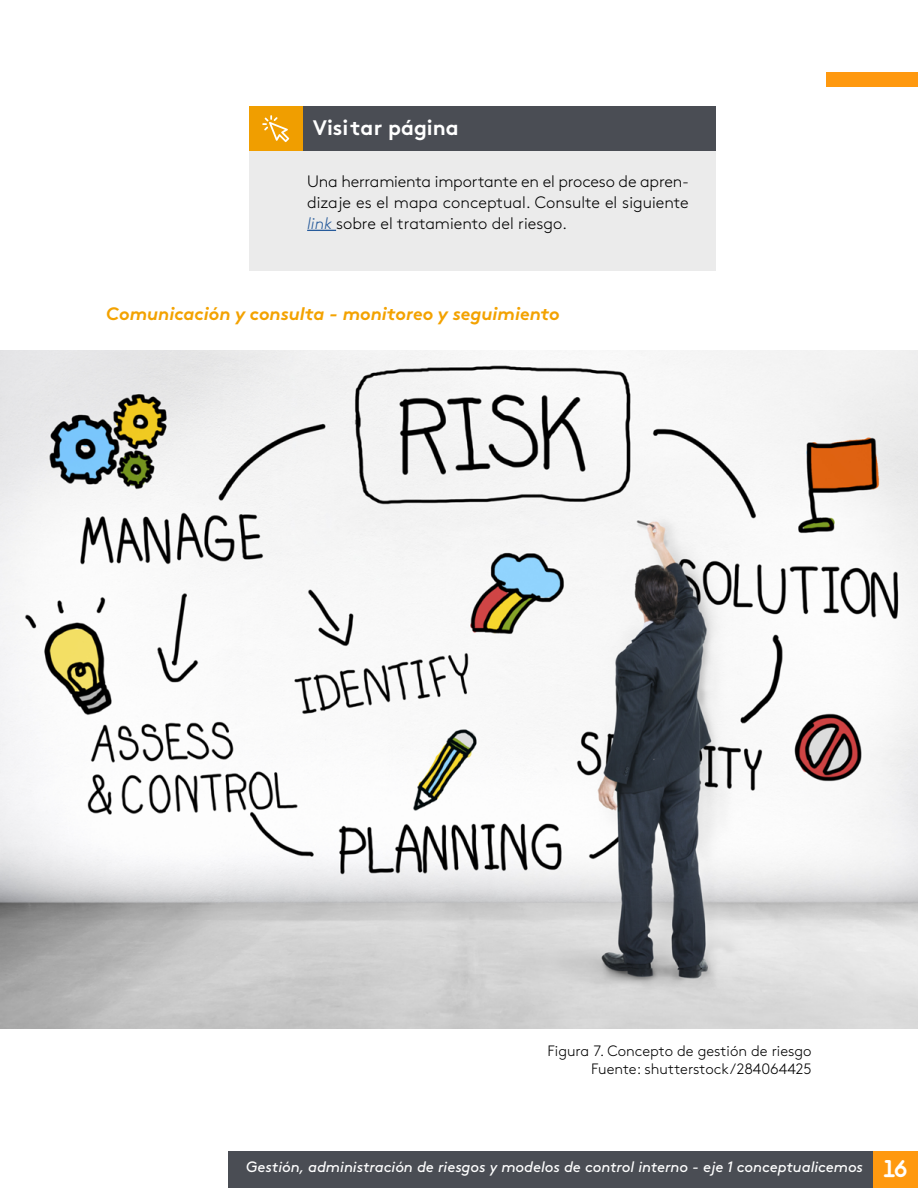
<style>
.page{position:relative;width:918px;height:1188px;background:#fff}
.page>*{position:absolute;margin:0;border:0;box-sizing:border-box;transform-origin:0 0}
.t1{font:700 21px "Brown Std";color:#fff}
.t2{font:18px "Brown Std Bold Italic Alt";color:#f3a201}
.t3{font:300 16.5px/21px "Brown Std";color:#000;text-align:justify}
.t4{font:italic 15px "Brown Std";letter-spacing:-.005em;color:#fff}
.t5{font:300 15px/18px "Brown Std";color:#000;text-align:right}
.s1{font-style:italic;color:#275b9b}
.s2{font-family:"Areandina Voz";font-style:normal;font-size:24px}
</style>
<div class="page">
<div style="left:229px;top:1151px;width:644px;height:37px;background:#4a4d54"></div>
<div style="left:826px;top:72px;width:92px;height:15px;background:#ff990f"></div>
<div style="left:873px;top:1151px;width:45px;height:37px;background:#ff990f"></div>
<div style="left:249px;top:151px;width:467px;height:119px;background:#ebebeb"></div>
<div style="left:302px;top:106px;width:414px;height:45px;background:#4a4d54"></div>
<div style="left:249px;top:106px;width:53px;height:45px;background:#f09e00"></div>
<svg style="left:262px;top:115px;width:27px;height:27px"></svg>
<svg style="left:307px;top:230px;width:29px;height:1px"></svg>
<img style="left:0;top:351px;width:918px;height:678px">
<p class="t1" style="left:313px;top:115px;width:148px">Visitar página</p>
<p class="t3" style="left:307px;top:171px;width:383px">Una herramienta importante en el proceso de apren&shy;dizaje es el mapa conceptual. Consulte el siguiente <span class="s1">link</span> sobre el tratamiento del riesgo.</p>
<p class="t2" style="left:106px;top:302px;width:455px">Comunicación y consulta - monitoreo y seguimiento</p>
<p class="t5" style="left:548px;top:1042px;width:266px">Figura 7. Concepto de gestión de riesgo<br>Fuente: shutterstock/284064425</p>
<p class="t4" style="left:246px;top:1158px;width:663px">Gestión, administración de riesgos y modelos de control interno - eje 1 conceptualicemos <span class="s2">16</span></p>
</div>
